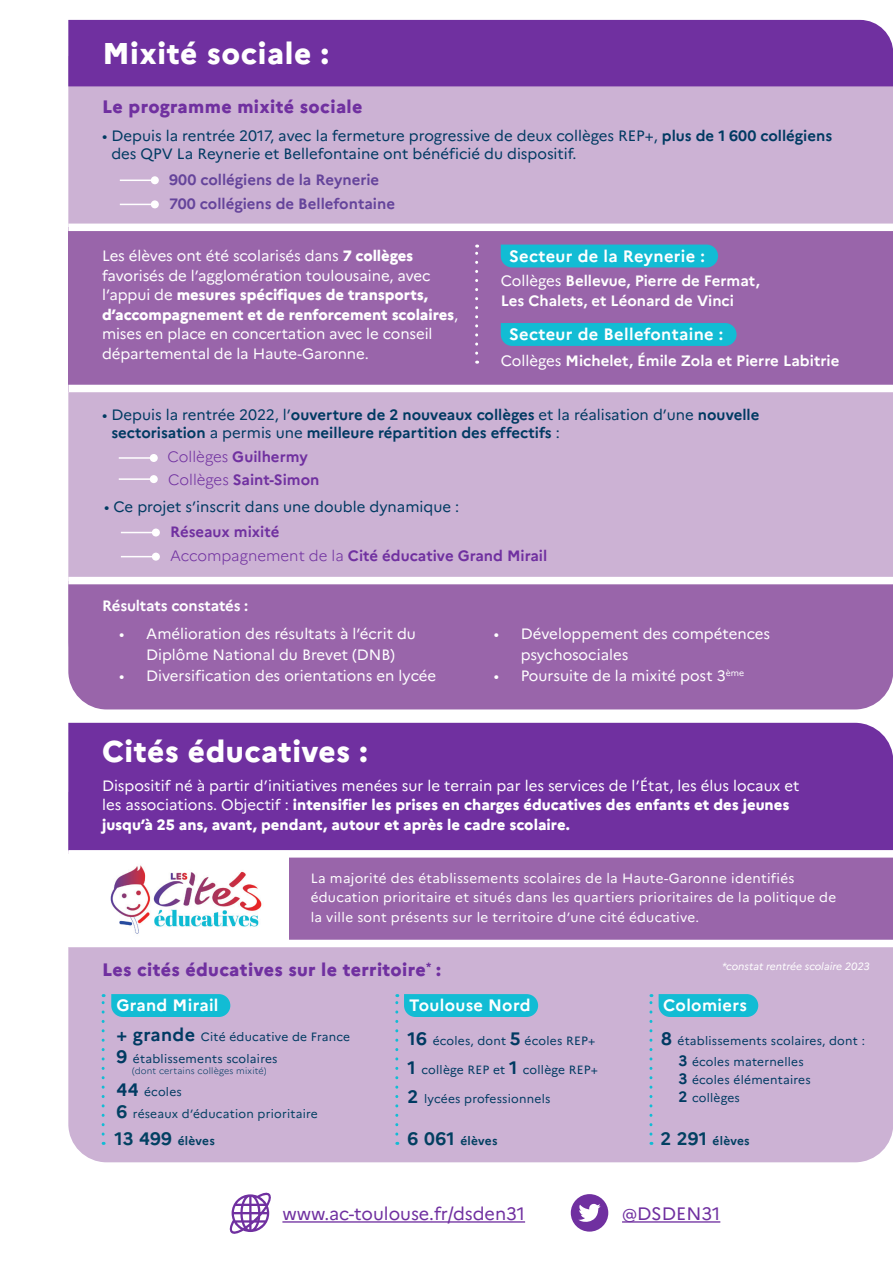
<style>
.page{position:relative;width:893px;height:1263px;background:#fff}
.page>*{position:absolute;margin:0;border:0;box-sizing:border-box;transform-origin:0 0}
.t1{font:800 30px "Marianne";letter-spacing:.02em;color:#fff}
.t2{font:800 18px "Marianne";letter-spacing:.02em;color:#7030a0}
.t3{font:18px "Marianne";color:#7030a0}
.t4{font:700 16.5px "Marianne";letter-spacing:.02em;color:#fff}
.t5{font:15px/19.5px "Marianne";letter-spacing:-.005em;color:#fff}
.t6{font:800 15px/19.5px "Marianne";color:#fff}
.t7{font:15px/18px "Marianne";color:#003a62}
.t8{font:700 15px/18px "Marianne";color:#003a62}
.t9{font:700 15px "Marianne";color:#fff}
.t10{font:700 15px "Marianne";color:#7030a0}
.t11{font:700 15px "Marianne";color:#65449b}
.t12{font:13.5px/19.5px "Marianne";letter-spacing:.02em;color:#fff}
.t13{font:12px/18px "Marianne";letter-spacing:.02em;color:#003a62}
.t14{font:12px "Marianne";letter-spacing:.02em;color:#024062}
.t15{font:700 12px "Marianne";letter-spacing:.015em;color:#024062}
.t16{font:700 12px "Marianne";letter-spacing:.015em;color:#023f61}
.t17{font:italic 10.5px "Marianne";color:#fff}
.t18{font:300 9px "Marianne";letter-spacing:.02em;color:#003a62}
.s1{font-weight:700}
.s2{font-weight:800}
.s3{font-weight:400}
.s4{font-weight:300}
.s5{font-weight:700;font-size:18px}
.s6{font-size:18px}
.s7{font-weight:700;font-size:15px}
</style>
<div class="page">
<div style="left:68px;top:947px;width:825px;height:215px;background:#ccb2d4"></div>
<div style="left:68px;top:86px;width:825px;height:491px;background:#ccb2d4"></div>
<div style="left:68px;top:20px;width:825px;height:66px;background:#7030a0"></div>
<hr style="left:282px;top:1221px;width:243px;height:1px;background:#7030a0">
<div style="left:571px;top:1194px;width:37px;height:37px;background:#7030a0;border-radius:50%"></div>
<svg style="left:578px;top:1204px;width:22px;height:18px"></svg>
<svg style="left:230px;top:1192px;width:41px;height:42px"></svg>
<hr style="left:622px;top:1221px;width:98px;height:1px;background:#7030a0">
<div style="left:68px;top:723px;width:825px;height:127px;background:#7030a0"></div>
<hr style="left:121px;top:532px;width:32px;height:1px;background:#fff">
<div style="left:153px;top:529px;width:6px;height:7px;background:#fff;border-radius:50%"></div>
<div style="left:152px;top:528px;width:8px;height:8px;border:2px solid #fff;border-radius:50%"></div>
<hr style="left:121px;top:556px;width:32px;height:1px;background:#fff">
<div style="left:153px;top:553px;width:6px;height:7px;background:#fff;border-radius:50%"></div>
<div style="left:152px;top:553px;width:8px;height:8px;border:2px solid #fff;border-radius:50%"></div>
<div style="left:68px;top:227px;width:825px;height:165px;background:#9965aa"></div>
<hr style="left:120px;top:180px;width:32px;height:1px;background:#fff">
<div style="left:152px;top:177px;width:6px;height:7px;background:#fff;border-radius:50%"></div>
<div style="left:151px;top:176px;width:8px;height:8px;border:2px solid #fff;border-radius:50%"></div>
<hr style="left:120px;top:204px;width:32px;height:1px;background:#fff">
<div style="left:152px;top:201px;width:6px;height:7px;background:#fff;border-radius:50%"></div>
<div style="left:151px;top:200px;width:8px;height:8px;border:2px solid #fff;border-radius:50%"></div>
<svg style="left:475px;top:245px;width:3px;height:108px"></svg>
<div style="left:501px;top:245px;width:217px;height:22px;background:#12bcd4"></div>
<div style="left:501px;top:323px;width:236px;height:23px;background:#12bcd4"></div>
<div style="left:68px;top:224px;width:825px;height:7px;background:#fff"></div>
<div style="left:68px;top:584px;width:825px;height:125px;background:#9965aa"></div>
<div style="left:282px;top:854px;width:611px;height:93px;background:#9965aa"></div>
<div style="left:63px;top:854px;width:226px;height:93px;background:#fff"></div>
<img style="left:110px;top:865px;width:152px;height:69px">
<div style="left:68px;top:940px;width:825px;height:7px;background:#fff"></div>
<svg style="left:111px;top:994px;width:119px;height:23px;background:#18bbd4"></svg>
<svg style="left:404px;top:994px;width:134px;height:23px;background:#17bbd4"></svg>
<svg style="left:659px;top:994px;width:99px;height:23px;background:#18bbd4"></svg>
<svg style="left:102px;top:994px;width:3px;height:140px"></svg>
<svg style="left:395px;top:994px;width:3px;height:140px"></svg>
<svg style="left:649px;top:994px;width:3px;height:140px"></svg>
<hr style="left:119px;top:457px;width:32px;height:2px;background:#fff">
<div style="left:150px;top:454px;width:8px;height:8px;border:2px solid #fff;border-radius:50%"></div>
<hr style="left:119px;top:478px;width:32px;height:2px;background:#fff">
<div style="left:150px;top:475px;width:8px;height:8px;border:2px solid #fff;border-radius:50%"></div>
<div style="left:68px;top:385px;width:825px;height:7px;background:#fff"></div>
<div style="left:68px;top:850px;width:825px;height:7px;background:#fff"></div>
<p class="t1" style="left:102px;top:35px;width:228px">Mixité sociale :</p>
<p class="t2" style="left:102px;top:96px;width:262px">Le programme mixité sociale</p>
<p class="t7" style="left:111px;top:126px;width:722px;text-indent:-9px">• Depuis la rentrée 2017, avec la fermeture progressive de deux collèges REP+, <span class="s1">plus de 1 600 collégiens </span>des QPV La Reynerie et Bellefontaine ont bénéficié du dispositif.</p>
<p class="t11" style="left:169px;top:170px;width:212px">900 collégiens de la Reynerie</p>
<p class="t11" style="left:169px;top:195px;width:227px">700 collégiens de Bellefontaine</p>
<p class="t5" style="left:102px;top:246px;width:358px">Les élèves ont été scolarisés dans <span class="s2">7 collèges </span>favorisés de l’agglomération toulousaine, avec l’appui de <span class="s2">mesures spécifiques de transports, d’accompagnement et de renforcement scolaires</span>, mises en place en concertation avec le conseil départemental de la Haute-Garonne.</p>
<p class="t4" style="left:509px;top:246px;width:197px">Secteur de la Reynerie :</p>
<p class="t9" style="left:501px;top:272px;width:261px"><span class="s3">Collèges</span> Bellevue, Pierre de Fermat,</p>
<p class="t9" style="left:501px;top:291px;width:235px">Les Chalets, et Léonard de Vinci</p>
<p class="t4" style="left:509px;top:324px;width:216px">Secteur de Bellefontaine :</p>
<p class="t9" style="left:501px;top:352px;width:340px"><span class="s3">Collèges</span> Michelet, Émile Zola et Pierre Labitrie</p>
<p class="t8" style="left:111px;top:405px;width:650px;text-indent:-9px"><span class="s3">• Depuis la rentrée 2022, l’</span>ouverture de 2 nouveaux collèges <span class="s3">et la réalisation d’une</span> nouvelle sectorisation <span class="s3">a permis une</span> meilleure répartition des effectifs <span class="s3">:</span></p>
<p class="t10" style="left:168px;top:447px;width:142px"><span class="s4">Collèges</span> Guilhermy</p>
<p class="t10" style="left:168px;top:470px;width:153px"><span class="s4">Collèges</span> Saint-Simon</p>
<p class="t7" style="left:104px;top:497px;width:357px">• Ce projet s’inscrit dans une double dynamique :</p>
<p class="t10" style="left:170px;top:523px;width:111px">Réseaux mixité</p>
<p class="t10" style="left:170px;top:547px;width:379px"><span class="s4">Accompagnement de la</span> Cité éducative Grand Mirail</p>
<p class="t9" style="left:102px;top:596px;width:148px">Résultats constatés :</p>
<p class="t5" style="left:119px;top:623px;width:298px;line-height:21px;text-align:center">• Amélioration des résultats à l’écrit du<br>Diplôme National du Brevet (DNB)</p>
<p class="t5" style="left:119px;top:666px;width:319px">• Diversification des orientations en lycée</p>
<p class="t1" style="left:102px;top:733px;width:267px">Cités éducatives :</p>
<p class="t5" style="left:521px;top:623px;width:251px;line-height:21px;text-indent:-27px">• Développement des compétences psychosociales</p>
<p class="t5" style="left:494px;top:666px;width:252px">• Poursuite de la mixité post 3<sup>ème</sup></p>
<p class="t6" style="left:102px;top:775px;width:699px"><span class="s3">Dispositif né à partir d’initiatives menées sur le terrain par les services de l’État, les élus locaux et les associations. Objectif :</span> intensifier les prises en charges éducatives des enfants et des jeunes jusqu’à 25 ans, avant, pendant, autour et après le cadre scolaire.</p>
<p class="t12" style="left:311px;top:868px;width:527px">La majorité des établissements scolaires de la Haute-Garonne identifiés éducation prioritaire et situés dans les quartiers prioritaires de la politique de la ville sont présents sur le territoire d’une cité éducative.</p>
<p class="t2" style="left:102px;top:958px;width:341px">Les cités éducatives sur le territoire<sup>*</sup> :</p>
<p class="t4" style="left:409px;top:995px;width:123px">Toulouse Nord</p>
<p class="t4" style="left:663px;top:995px;width:85px">Colomiers</p>
<p class="t13" style="left:117px;top:1028px;width:235px"><span class="s5">+ grande</span> Cité éducative de France</p>
<p class="t13" style="left:117px;top:1050px;width:162px"><span class="s5">9</span> établissements scolaires</p>
<p class="t18" style="left:132px;top:1065px;width:136px">(dont certains collèges mixité)</p>
<p class="t13" style="left:117px;top:1083px;width:67px"><span class="s5">44</span> écoles</p>
<p class="t14" style="left:117px;top:1106px;width:203px"><span class="s5">6</span> réseaux d’éducation prioritaire</p>
<p class="t15" style="left:114px;top:1133px;width:102px"><span class="s6">13 499</span> élèves</p>
<p class="t17" style="left:722px;top:960px;width:149px">*constat rentrée scolaire 2023</p>
<p class="t4" style="left:116px;top:995px;width:104px">Grand Mirail</p>
<p class="t13" style="left:408px;top:1031px;width:189px"><span class="s5">16</span> écoles, dont <span class="s5">5</span> écoles REP+</p>
<p class="t13" style="left:661px;top:1031px;width:205px"><span class="s5">8</span> établissements scolaires, dont :</p>
<p class="t13" style="left:678px;top:1052px;width:134px"><span class="s7">3</span> écoles maternelles<br><span class="s7">3</span> écoles élémentaires<br><span class="s7">2</span> collèges</p>
<p class="t13" style="left:408px;top:1060px;width:192px"><span class="s5">1</span> collège REP et <span class="s5">1</span> collège REP+</p>
<p class="t13" style="left:408px;top:1089px;width:144px"><span class="s5">2</span> lycées professionnels</p>
<p class="t16" style="left:408px;top:1133px;width:91px"><span class="s6">6 061</span> élèves</p>
<p class="t15" style="left:660px;top:1133px;width:91px"><span class="s6">2 291</span> élèves</p>
<p class="t3" style="left:282px;top:1202px;width:244px">www.ac-toulouse.fr/dsden31</p>
<p class="t3" style="left:622px;top:1202px;width:100px">@DSDEN31</p>
</div>
